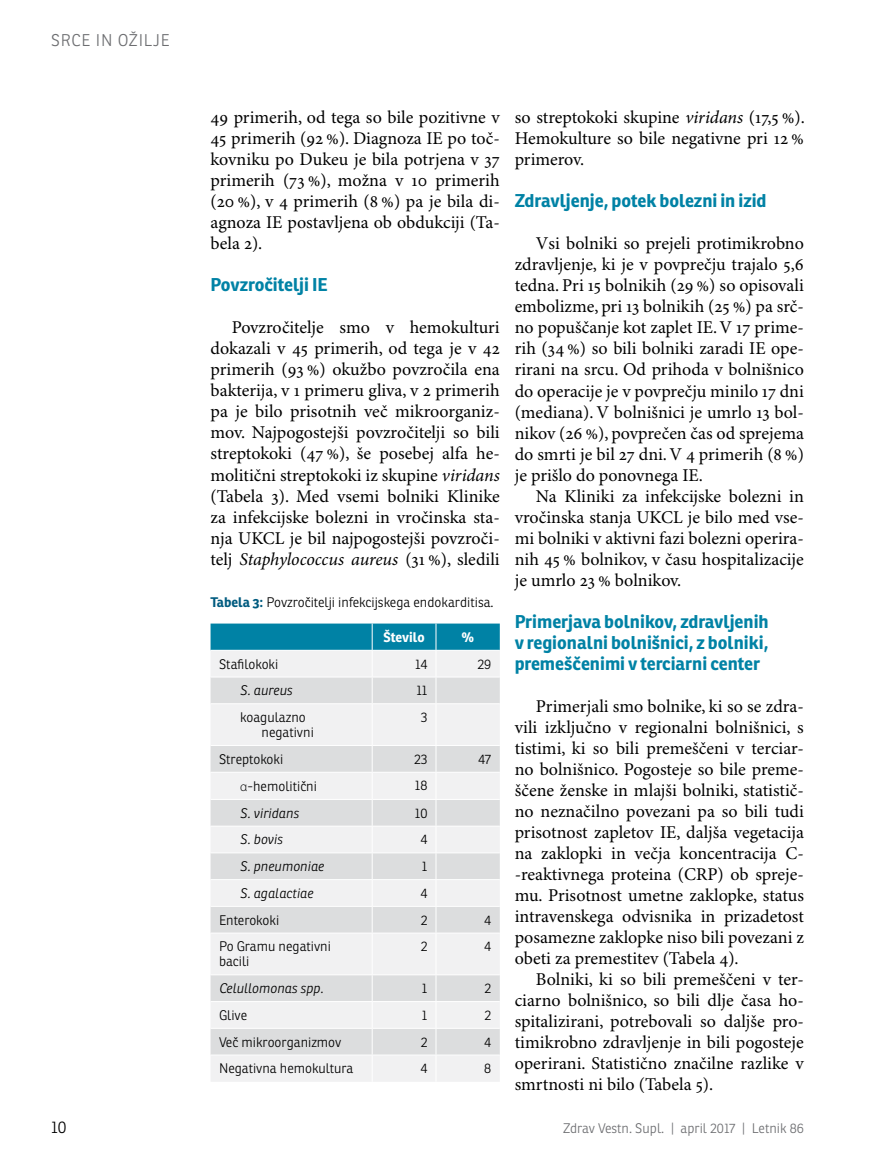
<style>
.page{position:relative;width:872px;height:1166px;background:#fff}
.page>*{position:absolute;margin:0;border:0;box-sizing:border-box;transform-origin:0 0}
.t1{font:18px/21px "Minion Pro";color:#000;text-align:justify}
.t2{font:700 18px/21px "Ronnia";color:#0082a5;text-align:justify}
.t3{font:300 16.5px "Ronnia";letter-spacing:.05em;color:#6d6e71}
.t4{font:300 16.5px "Ronnia";color:#000}
.t5{font:300 13.5px/15px "Ronnia";color:#000}
.t6{font:italic 300 13.5px "Ronnia";color:#000}
.t7{font:300 13.5px "Ronnia";color:#6d6e71}
.t8{font:700 13.5px "Ronnia";color:#fff}
.s1{font-style:italic}
.s2{font-weight:700;color:#005b7f}
.s3{font-family:"Myriad Pro"}
</style>
<div class="page">
<div style="left:211px;top:1056px;width:289px;height:25px;background:#f1f1f2"></div>
<svg style="left:210px;top:704px;width:290px;height:350px;fill:#f1f1f2"></svg>
<svg style="left:210px;top:623px;width:290px;height:80px"></svg>
<hr style="left:372px;top:704px;width:1px;height:41px;background:#fff">
<hr style="left:435px;top:704px;width:1px;height:41px;background:#fff">
<hr style="left:210px;top:745px;width:162px;height:1px;background:#fff">
<hr style="left:372px;top:745px;width:64px;height:1px;background:#fff">
<hr style="left:436px;top:745px;width:64px;height:1px;background:#fff">
<hr style="left:210px;top:771px;width:162px;height:1px;background:#fff">
<hr style="left:372px;top:771px;width:64px;height:1px;background:#fff">
<hr style="left:436px;top:771px;width:64px;height:1px;background:#fff">
<hr style="left:210px;top:798px;width:162px;height:1px;background:#fff">
<hr style="left:372px;top:798px;width:64px;height:1px;background:#fff">
<hr style="left:436px;top:798px;width:64px;height:1px;background:#fff">
<hr style="left:210px;top:825px;width:162px;height:1px;background:#fff">
<hr style="left:372px;top:825px;width:64px;height:1px;background:#fff">
<hr style="left:436px;top:825px;width:64px;height:1px;background:#fff">
<hr style="left:210px;top:852px;width:162px;height:1px;background:#fff">
<hr style="left:372px;top:852px;width:64px;height:1px;background:#fff">
<hr style="left:436px;top:852px;width:64px;height:1px;background:#fff">
<hr style="left:210px;top:879px;width:162px;height:1px;background:#fff">
<hr style="left:372px;top:879px;width:64px;height:1px;background:#fff">
<hr style="left:436px;top:879px;width:64px;height:1px;background:#fff">
<hr style="left:210px;top:905px;width:162px;height:1px;background:#fff">
<hr style="left:372px;top:905px;width:64px;height:1px;background:#fff">
<svg style="left:372px;top:746px;width:1px;height:186px"></svg>
<hr style="left:436px;top:905px;width:64px;height:1px;background:#fff">
<svg style="left:435px;top:746px;width:1px;height:186px"></svg>
<hr style="left:210px;top:932px;width:162px;height:1px;background:#fff">
<hr style="left:372px;top:932px;width:64px;height:1px;background:#fff">
<hr style="left:372px;top:933px;width:1px;height:41px;background:#fff">
<hr style="left:436px;top:932px;width:64px;height:1px;background:#fff">
<hr style="left:435px;top:933px;width:1px;height:41px;background:#fff">
<hr style="left:210px;top:974px;width:162px;height:1px;background:#fff">
<hr style="left:372px;top:974px;width:64px;height:1px;background:#fff">
<hr style="left:436px;top:974px;width:64px;height:1px;background:#fff">
<hr style="left:210px;top:1000px;width:162px;height:1px;background:#fff">
<hr style="left:372px;top:1000px;width:64px;height:1px;background:#fff">
<hr style="left:436px;top:1000px;width:64px;height:1px;background:#fff">
<hr style="left:210px;top:1027px;width:162px;height:1px;background:#fff">
<hr style="left:372px;top:1027px;width:64px;height:1px;background:#fff">
<hr style="left:436px;top:1027px;width:64px;height:1px;background:#fff">
<svg style="left:372px;top:975px;width:1px;height:106px"></svg>
<svg style="left:435px;top:975px;width:1px;height:106px"></svg>
<hr style="left:210px;top:649px;width:162px;height:1px;background:#fff">
<hr style="left:372px;top:649px;width:64px;height:1px;background:#fff">
<hr style="left:436px;top:649px;width:64px;height:1px;background:#fff">
<p class="t3" style="left:51px;top:30px;width:120px">Srce in ožilje</p>
<p class="t1" style="left:210px;top:108px;width:291px">49 primerih, od tega so bile pozitivne v 45 primerih (92 %). Diagnoza IE po toč&shy;kovniku po Dukeu je bila potrjena v 37 primerih (73 %), možna v 10 primerih (20 %), v 4 primerih (8 %) pa je bila di&shy;agnoza IE postavljena ob obdukciji (Ta&shy;bela 2).</p>
<p class="t2" style="left:210px;top:274px;width:119px">Povzročitelji IE</p>
<p class="t1" style="left:210px;top:318px;width:291px;text-indent:21px">Povzročitelje smo v hemokulturi dokazali v 45 primerih, od tega je v 42 primerih (93 %) okužbo povzročila ena bakterija, v 1 primeru gliva, v 2 primerih pa je bilo prisotnih več mikroorganiz&shy;mov. Najpogostejši povzročitelji so bili streptokoki (47 %), še posebej alfa he&shy;molitični streptokoki iz skupine <span class="s1">viridans </span>(Tabela 3). Med vsemi bolniki Klinike za infekcijske bolezni in vročinska sta&shy;nja UKCL je bil najpogostejši povzroči&shy;telj <span class="s1">Staphylococcus aureus</span> (31 %), sledili</p>
<p class="t5" style="left:210px;top:594px;width:285px"><span class="s2">Tabela 3:</span> Povzročitelji infekcijskega endokarditisa.</p>
<p class="t8" style="left:383px;top:628px;width:43px">Število</p>
<p class="t8" style="left:461px;top:628px;width:14px">%</p>
<p class="t5" style="left:219px;top:656px;width:61px">Stafilokoki</p>
<p class="t5" style="left:415px;top:656px;width:14px">14</p>
<p class="t5" style="left:477px;top:656px;width:15px">29</p>
<p class="t6" style="left:240px;top:682px;width:54px">S. aureus</p>
<p class="t5" style="left:416px;top:682px;width:13px">11</p>
<p class="t5" style="left:261px;top:709px;width:54px;text-indent:-21px">koagulazno negativni</p>
<p class="t5" style="left:421px;top:709px;width:8px">3</p>
<p class="t5" style="left:219px;top:751px;width:66px">Streptokoki</p>
<p class="t5" style="left:414px;top:751px;width:15px">23</p>
<p class="t5" style="left:478px;top:751px;width:15px">47</p>
<p class="t5" style="left:240px;top:778px;width:78px"><span class="s3">α</span>-hemolitični</p>
<p class="t5" style="left:415px;top:778px;width:14px">18</p>
<p class="t6" style="left:240px;top:804px;width:60px">S. viridans</p>
<p class="t5" style="left:415px;top:805px;width:14px">10</p>
<p class="t6" style="left:240px;top:831px;width:44px">S. bovis</p>
<p class="t5" style="left:420px;top:831px;width:9px">4</p>
<p class="t6" style="left:240px;top:857px;width:85px">S. pneumoniae</p>
<p class="t5" style="left:422px;top:858px;width:7px">1</p>
<p class="t6" style="left:240px;top:884px;width:74px">S. agalactiae</p>
<p class="t5" style="left:420px;top:885px;width:9px">4</p>
<p class="t5" style="left:219px;top:912px;width:62px">Enterokoki</p>
<p class="t5" style="left:421px;top:912px;width:8px">2</p>
<p class="t5" style="left:484px;top:912px;width:9px">4</p>
<p class="t5" style="left:219px;top:938px;width:113px">Po Gramu negativni bacili</p>
<p class="t5" style="left:421px;top:938px;width:8px">2</p>
<p class="t5" style="left:484px;top:938px;width:9px">4</p>
<p class="t6" style="left:219px;top:979px;width:106px">Celullomonas spp.</p>
<p class="t5" style="left:422px;top:980px;width:7px">1</p>
<p class="t5" style="left:484px;top:980px;width:8px">2</p>
<p class="t5" style="left:219px;top:1007px;width:30px">Glive</p>
<p class="t5" style="left:422px;top:1007px;width:7px">1</p>
<p class="t5" style="left:484px;top:1007px;width:8px">2</p>
<p class="t5" style="left:219px;top:1033px;width:124px">Več mikroorganizmov</p>
<p class="t5" style="left:421px;top:1033px;width:8px">2</p>
<p class="t5" style="left:484px;top:1033px;width:9px">4</p>
<p class="t5" style="left:219px;top:1060px;width:136px">N egativna hemokultura</p>
<p class="t5" style="left:420px;top:1060px;width:9px">4</p>
<p class="t5" style="left:484px;top:1060px;width:9px">8</p>
<p class="t1" style="left:514px;top:108px;width:292px">so streptokoki skupine <span class="s1">viridans</span> (17,5 %).<br>Hemokulture so bile negativne pri 12 % primerov.</p>
<p class="t2" style="left:514px;top:190px;width:253px">Zdravljenje, potek bolezni in izid</p>
<p class="t1" style="left:514px;top:234px;width:291px;text-indent:21px">Vsi bolniki so prejeli protimikrobno zdravljenje, ki je v povprečju trajalo 5,6 tedna. Pri 15 bolnikih (29 %) so opisovali embolizme, pri 13 bolnikih (25 %) pa srč&shy;no popuščanje kot zaplet IE. V 17 prime&shy;rih (34 %) so bili bolniki zaradi IE ope&shy;rirani na srcu. Od prihoda v bolnišnico do operacije je v povprečju minilo 17 dni (mediana). V bolnišnici je umrlo 13 bol&shy;nikov (26 %), povprečen čas od sprejema do smrti je bil 27 dni. V 4 primerih (8 %) je prišlo do ponovnega IE.</p>
<p class="t1" style="left:514px;top:486px;width:291px;text-indent:21px">Na Kliniki za infekcijske bolezni in vročinska stanja UKCL je bilo med vse&shy;mi bolniki v aktivni fazi bolezni operira&shy;nih 45 % bolnikov, v času hospitalizacije je umrlo 23 % bolnikov.</p>
<p class="t2" style="left:514px;top:610px;width:255px">Primerjava bolnikov, zdravljenih v regionalni bolnišnici, z bolniki, premeščenimi v terciarni center</p>
<p class="t1" style="left:514px;top:696px;width:291px;text-indent:21px">Primerjali smo bolnike, ki so se zdra&shy;vili izključno v regionalni bolnišnici, s tistimi, ki so bili premeščeni v terciar&shy;no bolnišnico. Pogosteje so bile preme&shy;ščene ženske in mlajši bolniki, statistič&shy;no neznačilno povezani pa so bili tudi prisotnost zapletov IE, daljša vegetacija na zaklopki in večja koncentracija C--reaktivnega proteina (CRP) ob spreje&shy;mu. Prisotnost umetne zaklopke, status intravenskega odvisnika in prizadetost posamezne zaklopke niso bili povezani z obeti za premestitev (Tabela 4).</p>
<p class="t1" style="left:514px;top:969px;width:291px;text-indent:21px">Bolniki, ki so bili premeščeni v ter&shy;ciarno bolnišnico, so bili dlje časa ho&shy;spitalizirani, potrebovali so daljše pro&shy;timikrobno zdravljenje in bili pogosteje operirani. Statistično značilne razlike v smrtnosti ni bilo (Tabela 5).</p>
<p class="t4" style="left:51px;top:1116px;width:17px">10</p>
<p class="t7" style="left:563px;top:1119px;width:242px">Zdrav Vestn. Supl. | april 2017 | Letnik 86</p>
</div>
